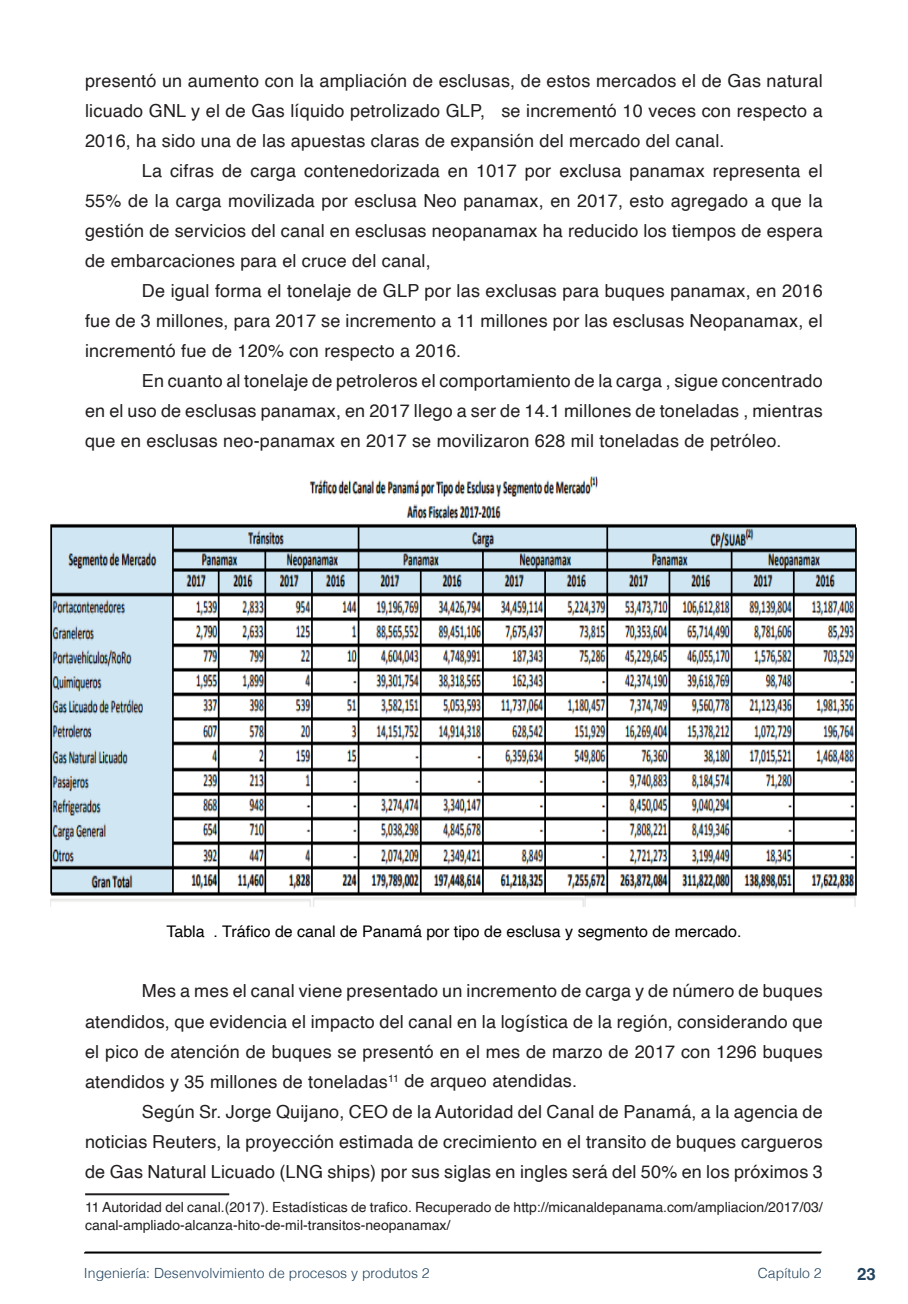
<style>
.page{position:relative;width:908px;height:1304px;background:#fff}
.page>*{position:absolute;margin:0;border:0;box-sizing:border-box;transform-origin:0 0}
.t1{font:18px/30px "Helvetica";letter-spacing:.01em;color:#231f20;text-align:justify}
.t2{font:700 16.8px "Helvetica";color:#23445f}
.t3{font:16px "Helvetica";color:#000}
.t4{font:14px/18px "Helvetica";color:#231f20}
.t5{font:300 14px "Helvetica";color:#23445f}
</style>
<div class="page">
<svg style="left:84px;top:1251px;width:737px;height:3px;background:#515151"></svg>
<img style="left:50px;top:476px;width:807px;height:431px">
<hr style="left:85px;top:1193px;width:144px;height:2px;background:#231f20">
<p class="t1" style="left:85px;top:66px;width:738px">presentó un aumento con la ampliación de esclusas, de estos mercados el de Gas natural licuado GNL y el de Gas líquido petrolizado GLP, se incrementó 10 veces con respecto a 2016, ha sido una de las apuestas claras de expansión del mercado del canal.</p>
<p class="t1" style="left:85px;top:156px;width:738px;text-indent:57px">La cifras de carga contenedorizada en 1017 por exclusa panamax representa el 55% de la carga movilizada por esclusa Neo panamax, en 2017, esto agregado a que la gestión de servicios del canal en esclusas neopanamax ha reducido los tiempos de espera de embarcaciones para el cruce del canal,</p>
<p class="t1" style="left:85px;top:276px;width:738px;text-indent:57px">De igual forma el tonelaje de GLP por las exclusas para buques panamax, en 2016 fue de 3 millones, para 2017 se incremento a 11 millones por las esclusas Neopanamax, el incrementó fue de 120% con respecto a 2016.</p>
<p class="t1" style="left:85px;top:366px;width:738px;text-indent:57px">En cuanto al tonelaje de petroleros el comportamiento de la carga , sigue concentrado en el uso de esclusas panamax, en 2017 llego a ser de 14.1 millones de toneladas , mientras que en esclusas neo-panamax en 2017 se movilizaron 628 mil toneladas de petróleo.</p>
<p class="t3" style="left:166px;top:919px;width:576px">Tabla . Tráfico de canal de Panamá por tipo de esclusa y segmento de mercado.</p>
<p class="t1" style="left:85px;top:977px;width:738px;text-indent:57px">Mes a mes el canal viene presentado un incremento de carga y de número de buques atendidos, que evidencia el impacto del canal en la logística de la región, considerando que el pico de atención de buques se presentó en el mes de marzo de 2017 con 1296 buques atendidos y 35 millones de toneladas<sup>11</sup> de arqueo atendidas.</p>
<p class="t1" style="left:85px;top:1097px;width:738px;text-indent:57px">Según Sr. Jorge Quijano, CEO de la Autoridad del Canal de Panamá, a la agencia de noticias Reuters, la proyección estimada de crecimiento en el transito de buques cargueros de Gas Natural Licuado (LNG ships) por sus siglas en ingles será del 50% en los próximos 3</p>
<p class="t4" style="left:85px;top:1199px;width:738px">11 Autoridad del canal.(2017). Estadísticas de trafico. Recuperado de http://micanaldepanama.com/ampliacion/2017/03/ canal-ampliado-alcanza-hito-de-mil-transitos-neopanamax/</p>
<p class="t5" style="left:84px;top:1261px;width:347px">Ingeniería: Desenvolvimiento de procesos y produtos 2</p>
<p class="t5" style="left:757px;top:1261px;width:65px">Capítulo 2</p>
<p class="t2" style="left:856px;top:1264px;width:20px">23</p>
</div>
